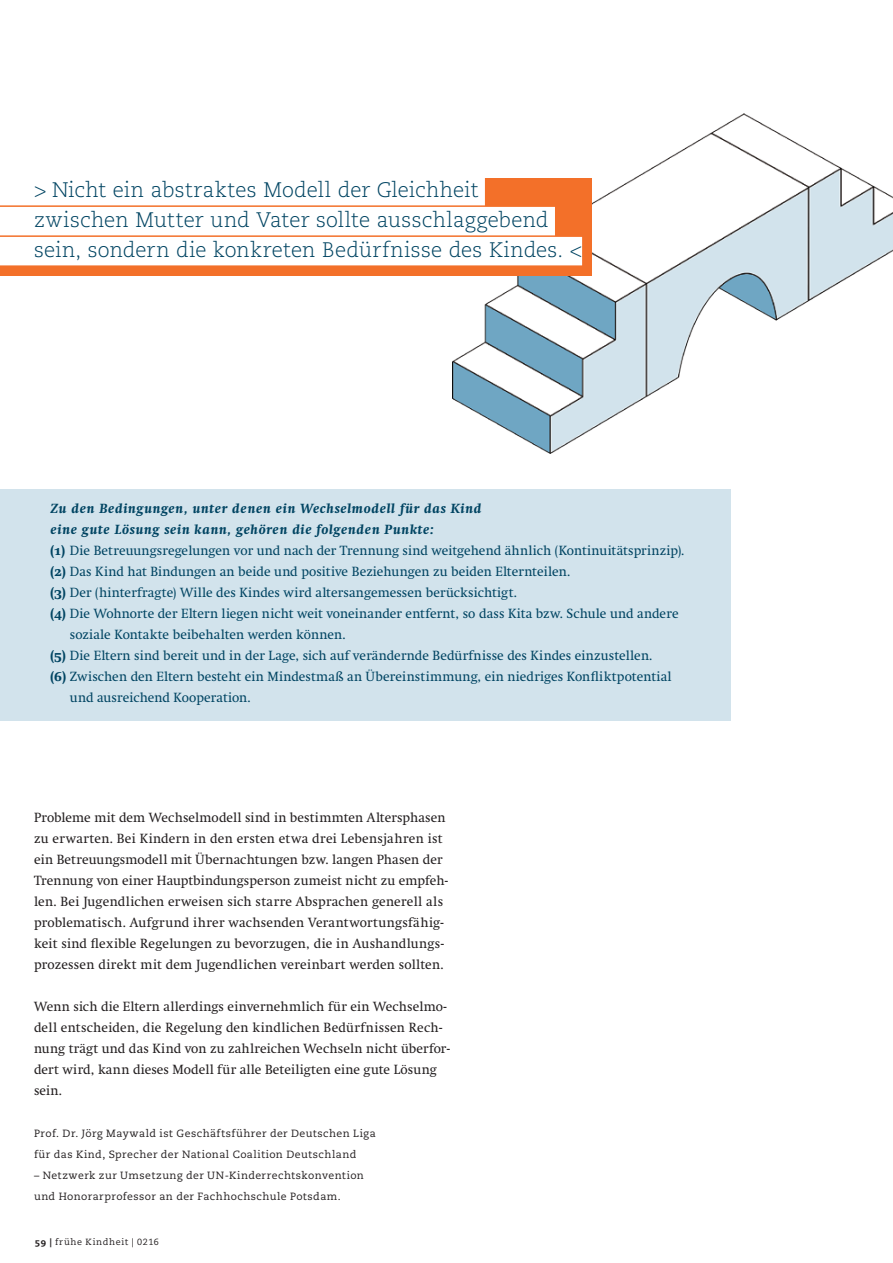
<style>
.page{position:relative;width:893px;height:1263px;background:#fff}
.page>*{position:absolute;margin:0;border:0;box-sizing:border-box;transform-origin:0 0}
.t1{font:300 21px/30px "Caecilia";letter-spacing:.01em;color:#004462}
.t2{font:13.2px/21px "Nu Swift";letter-spacing:.015em;color:#231f20}
.t3{font:13.2px "Nu Swift";letter-spacing:.01em;color:#004462}
.t4{font:italic 800 13.2px "Nu Swift";letter-spacing:.055em;color:#004462}
.t5{font:10.5px/21px "Caecilia";letter-spacing:.04em;color:#231f20}
.t6{font:9px "Caecilia";letter-spacing:.075em;color:#231f20}
.s1{font-weight:800}
.s2{font-family:"Caecilia Heavy Os F"}
</style>
<div class="page">
<div style="left:0;top:489px;width:730px;height:231px;background:#d2e3ec"></div>
<img style="left:452px;top:113px;width:441px;height:341px">
<svg style="left:0;top:178px;width:591px;height:98px;background:#f37835"></svg>
<div style="left:0;top:177px;width:485px;height:28px;background:#fff"></div>
<div style="left:0;top:207px;width:555px;height:28px;background:#fff"></div>
<div style="left:0;top:237px;width:582px;height:28px;background:#fff"></div>
<h1 class="t1" style="left:34px;top:175px;width:550px">&gt; Nicht ein abstraktes Modell der Gleichheit<br>zwischen Mutter und Vater sollte ausschlaggebend sein, sondern die konkreten Bedürfnisse des Kindes. &lt;</h1>
<p class="t4" style="left:50px;top:500px;width:432px">Zu den Bedingungen, unter denen ein Wechselmodell für das Kind</p>
<p class="t4" style="left:50px;top:521px;width:385px">eine gute Lösung sein kann, gehören die folgenden Punkte:</p>
<p class="t3" style="left:50px;top:542px;width:635px"><span class="s1">(1)</span> Die Betreuungsregelungen vor und nach der Trennung sind weitgehend ähnlich (Kontinuitätsprinzip).</p>
<p class="t3" style="left:50px;top:563px;width:521px"><span class="s1">(2)</span> Das Kind hat Bindungen an beide und positive Beziehungen zu beiden Elternteilen.</p>
<p class="t3" style="left:50px;top:584px;width:468px"><span class="s1">(3)</span> Der (hinterfragte) Wille des Kindes wird altersangemessen berücksichtigt.</p>
<p class="t3" style="left:50px;top:605px;width:630px"><span class="s1">(4)</span> Die Wohnorte der Eltern liegen nicht weit voneinander entfernt, so dass Kita bzw. Schule und andere</p>
<p class="t3" style="left:70px;top:626px;width:277px">soziale Kontakte beibehalten werden können.</p>
<p class="t3" style="left:50px;top:647px;width:603px"><span class="s1">(5)</span> Die Eltern sind bereit und in der Lage, sich auf verändernde Bedürfnisse des Kindes einzustellen.</p>
<p class="t3" style="left:50px;top:668px;width:623px"><span class="s1">(6)</span> Zwischen den Eltern besteht ein Mindestmaß an Übereinstimmung, ein niedriges Konfliktpotential</p>
<p class="t3" style="left:70px;top:689px;width:182px">und ausreichend Kooperation.</p>
<p class="t2" style="left:34px;top:807px;width:415px">Probleme mit dem Wechselmodell sind in bestimmten Altersphasen zu erwarten. Bei Kindern in den ersten etwa drei Lebensjahren ist ein Betreuungsmodell mit Übernachtungen bzw. langen Phasen der Trennung von einer Hauptbindungsperson zumeist nicht zu empfeh&shy;len. Bei Jugendlichen erweisen sich starre Absprachen generell als problematisch. Aufgrund ihrer wachsenden Verantwortungsfähig&shy;keit sind flexible Regelungen zu bevorzugen, die in Aushandlungs&shy;prozessen direkt mit dem Jugendlichen vereinbart werden sollten.</p>
<p class="t2" style="left:34px;top:996px;width:417px">Wenn sich die Eltern allerdings einvernehmlich für ein Wechselmo&shy;dell entscheiden, die Regelung den kindlichen Bedürfnissen Rech&shy;nung trägt und das Kind von zu zahlreichen Wechseln nicht überfor&shy;dert wird, kann dieses Modell für alle Beteiligten eine gute Lösung sein.</p>
<p class="t5" style="left:34px;top:1123px;width:343px">Prof. Dr. Jörg Maywald ist Geschäftsführer der Deutschen Liga für das Kind, Sprecher der National Coalition Deutschland</p>
<p class="t5" style="left:34px;top:1165px;width:331px">– Netzwerk zur Umsetzung der UN-Kinderrechtskonvention und Honorarprofessor an der Fachhochschule Potsdam.</p>
<p class="t6" style="left:35px;top:1236px;width:125px"><span class="s2">59 |</span> frühe Kindheit | 0216</p>
</div>
